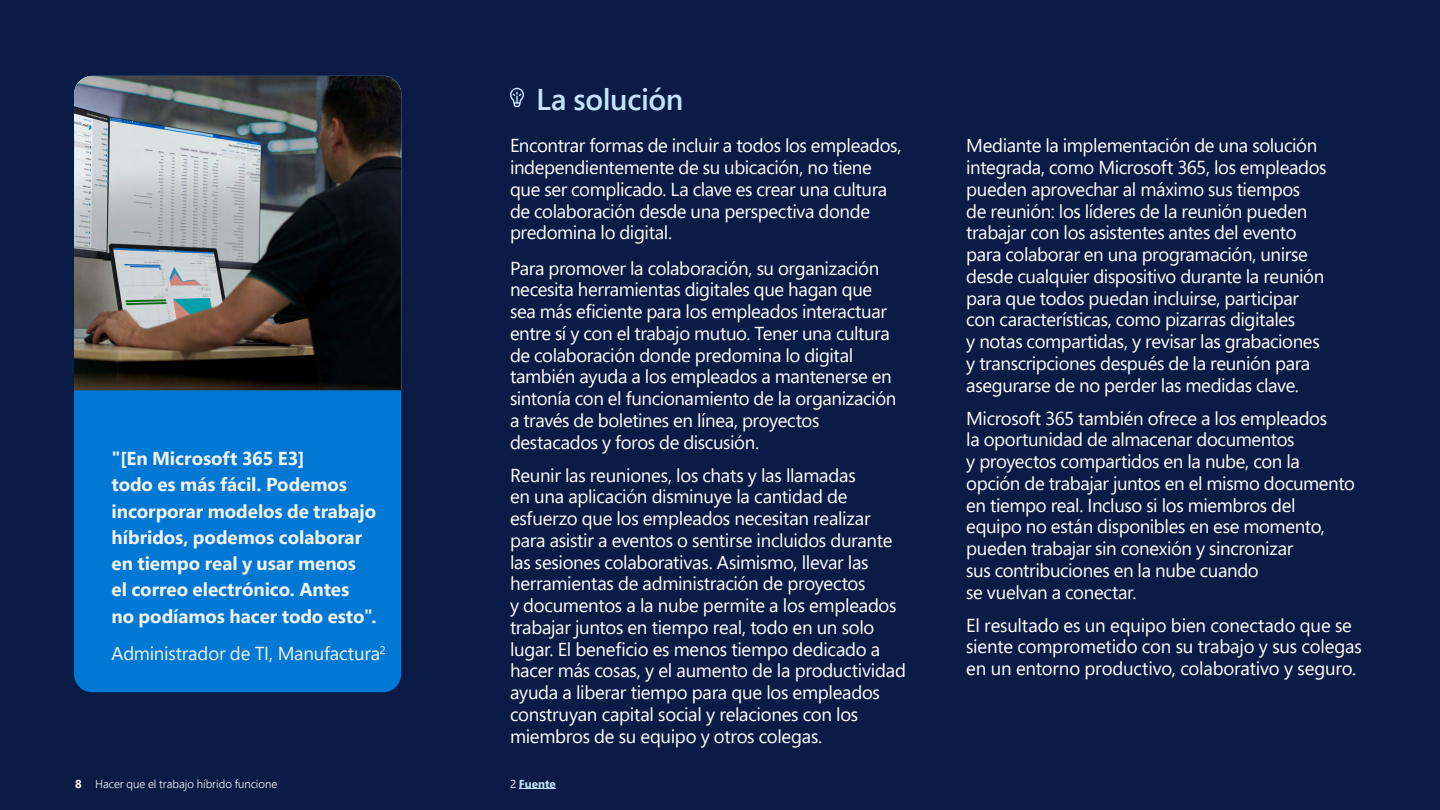
<style>
.page{position:relative;width:1440px;height:810px;background:#0a1b45}
.page>*{position:absolute;margin:0;border:0;box-sizing:border-box;transform-origin:0 0}
.t1{font:600 30px "Segoe Pro";letter-spacing:-.015em;color:#c5e3ff}
.Body{font:18.75px/21.8px "Segoe Pro";letter-spacing:-.02em;color:#fff}
.Pull_Quote{font:700 18.75px/26.2px "Segoe Pro";letter-spacing:-.005em;color:#f2f2f2}
.Pull_Quote-2{font:18.75px "Segoe Pro";letter-spacing:-.01em;color:#f2f2f2}
.t2{font:300 11.55px "Segoe Pro";color:#fff}
.t3{font:700 11.55px "Segoe Pro";color:#c5e3ff}
.s1{font-weight:700}
.s2{font-weight:400;color:#fff}
</style>
<div class="page">
<div style="left:74px;top:76px;width:327px;height:616px;background:#0078d4;border-radius:18px"></div>
<img style="left:74px;top:76px;width:327px;height:314px">
<hr style="left:519px;top:788px;width:37px;height:1px;background:#c5e3ff">
<svg style="left:510px;top:88px;width:14px;height:19px"></svg>
<p class="Pull_Quote" style="left:112px;top:445px;width:266px">"[En Microsoft 365 E3]<br>todo es más fácil. Podemos incorporar modelos de trabajo híbridos, podemos colaborar en tiempo real y usar menos<br>el correo electrónico. Antes no podíamos hacer todo esto".</p>
<p class="Pull_Quote-2" style="left:112px;top:641px;width:276px">Administrador de TI, Manufactura<sup>2</sup></p>
<h3 class="t1" style="left:536px;top:79px;width:149px">La solución</h3>
<p class="Body" style="left:510px;top:134px;width:393px">Encontrar formas de incluir a todos los empleados, independientemente de su ubicación, no tiene que ser complicado. La clave es crear una cultura de colaboración desde una perspectiva donde predomina lo digital.</p>
<p class="Body" style="left:510px;top:257px;width:388px">Para promover la colaboración, su organización necesita herramientas digitales que hagan que sea más eficiente para los empleados interactuar entre sí y con el trabajo mutuo. Tener una cultura de colaboración donde predomina lo digital también ayuda a los empleados a mantenerse en sintonía con el funcionamiento de la organización a través de boletines en línea, proyectos destacados y foros de discusión.</p>
<p class="Body" style="left:510px;top:464px;width:398px">Reunir las reuniones, los chats y las llamadas<br>en una aplicación disminuye la cantidad de esfuerzo que los empleados necesitan realizar para asistir a eventos o sentirse incluidos durante las sesiones colaborativas. Asimismo, llevar las herramientas de administración de proyectos<br>y documentos a la nube permite a los empleados trabajar juntos en tiempo real, todo en un solo lugar. El beneficio es menos tiempo dedicado a hacer más cosas, y el aumento de la productividad ayuda a liberar tiempo para que los empleados construyan capital social y relaciones con los miembros de su equipo y otros colegas.</p>
<p class="t2" style="left:75px;top:775px;width:204px"><span class="s1">8</span> Hacer que el trabajo híbrido funcione</p>
<p class="t3" style="left:510px;top:775px;width:47px"><span class="s2">2</span> Fuente</p>
<p class="Body" style="left:966px;top:134px;width:362px">Mediante la implementación de una solución integrada, como Microsoft 365, los empleados pueden aprovechar al máximo sus tiempos<br>de reunión: los líderes de la reunión pueden trabajar con los asistentes antes del evento para colaborar en una programación, unirse desde cualquier dispositivo durante la reunión para que todos puedan incluirse, participar con características, como pizarras digitales<br>y notas compartidas, y revisar las grabaciones y transcripciones después de la reunión para asegurarse de no perder las medidas clave.</p>
<p class="Body" style="left:966px;top:407px;width:390px">Microsoft 365 también ofrece a los empleados<br>la oportunidad de almacenar documentos<br>y proyectos compartidos en la nube, con la opción de trabajar juntos en el mismo documento en tiempo real. Incluso si los miembros del equipo no están disponibles en ese momento, pueden trabajar sin conexión y sincronizar<br>sus contribuciones en la nube cuando<br>se vuelvan a conectar.</p>
<p class="Body" style="left:966px;top:614px;width:397px">El resultado es un equipo bien conectado que se siente comprometido con su trabajo y sus colegas en un entorno productivo, colaborativo y seguro.</p>
</div>
